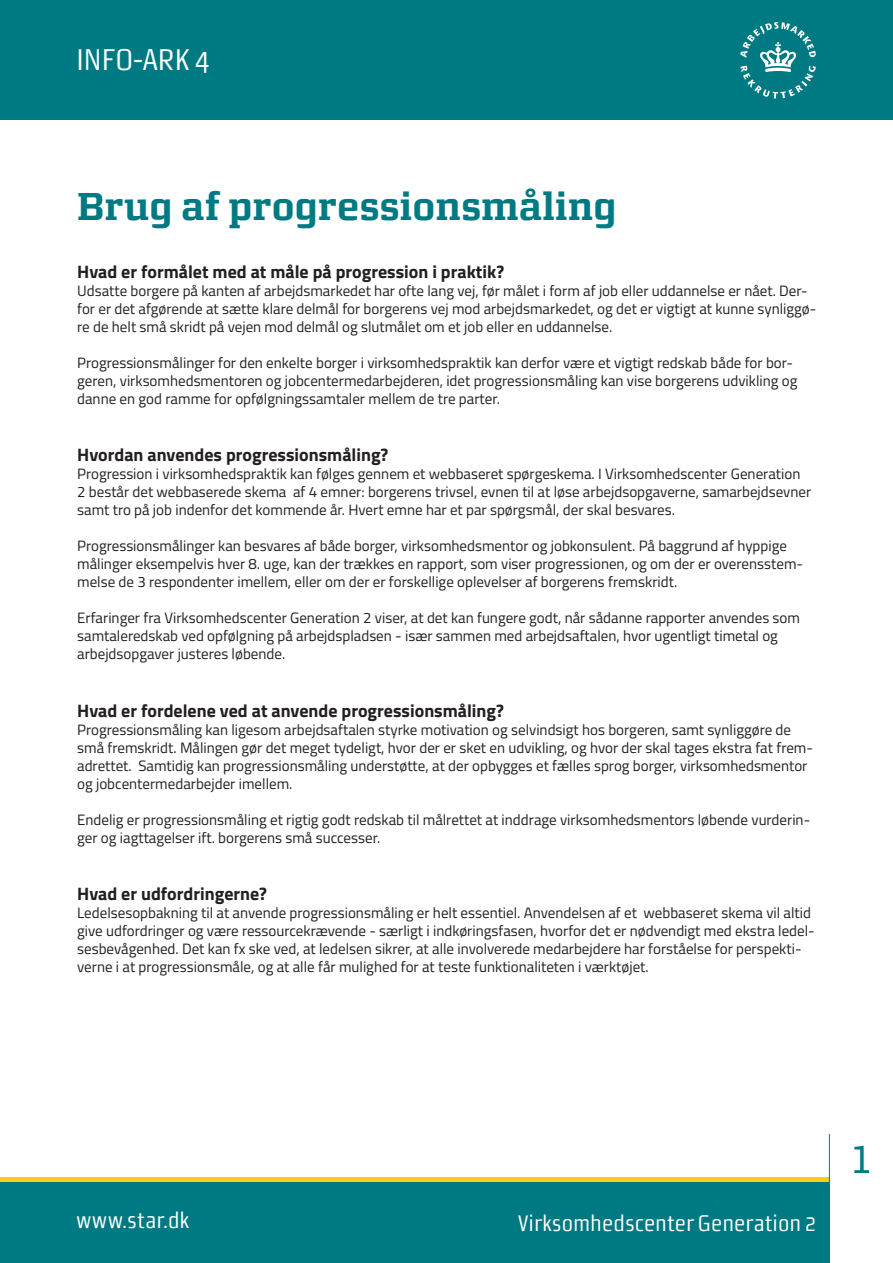
<style>
.page{position:relative;width:893px;height:1263px;background:#fff}
.page>*{position:absolute;margin:0;border:0;box-sizing:border-box;transform-origin:0 0}
.t1{font:45px "Morgan Sans Cond Regular Office";color:#007a82}
.t2{font:39px "Morgan Avec Bold Office";color:#007a82}
.t3{font:30px "Morgan Sans Cond Regular Office";color:#fff}
.t4{font:22.5px "Morgan Sans Cond Regular Office";color:#fff}
.t5{font:700 18px "Titillium Web";color:#231f20}
.t6{font:15px/18px "Titillium Web";color:#231f20}
</style>
<div class="page">
<div style="left:0;top:1178px;width:829px;height:37px;background:#fecb18"></div>
<div style="left:0;top:1182px;width:829px;height:81px;background:#007a82"></div>
<hr style="left:829px;top:1134px;width:1px;height:129px;background:#007a82">
<div style="left:0;top:1px;width:893px;height:119px;background:#007a82"></div>
<svg style="left:740px;top:22px;width:76px;height:77px"></svg>
<h3 class="t3" style="left:76px;top:42px;width:135px">INFO-ARK 4</h3>
<h2 class="t2" style="left:77px;top:182px;width:541px">Brug af progressionsmåling</h2>
<p class="t5" style="left:77px;top:258px;width:429px">Hvad er formålet med at måle på progression i praktik?</p>
<p class="t6" style="left:77px;top:281px;width:741px">Udsatte borgere på kanten af arbejdsmarkedet har ofte lang vej, før målet i form af job eller uddannelse er nået. Der&shy;for er det afgørende at sætte klare delmål for borgerens vej mod arbejdsmarkedet, og det er vigtigt at kunne synliggø&shy;re de helt små skridt på vejen mod delmål og slutmålet om et job eller en uddannelse.</p>
<p class="t6" style="left:77px;top:353px;width:722px">Progressionsmålinger for den enkelte borger i virksomhedspraktik kan derfor være et vigtigt redskab både for bor&shy;geren, virksomhedsmentoren og jobcentermedarbejderen, idet progressionsmåling kan vise borgerens udvikling og danne en god ramme for opfølgningssamtaler mellem de tre parter.</p>
<p class="t5" style="left:77px;top:441px;width:313px">Hvordan anvendes progressionsmåling?</p>
<p class="t6" style="left:77px;top:464px;width:736px">Progression i virksomhedspraktik kan følges gennem et webbaseret spørgeskema. I Virksomhedscenter Generation<br>2 består det webbaserede skema af 4 emner: borgerens trivsel, evnen til at løse arbejdsopgaverne, samarbejdsevner samt tro på job indenfor det kommende år. Hvert emne har et par spørgsmål, der skal besvares.</p>
<p class="t6" style="left:77px;top:536px;width:727px">Progressionsmålinger kan besvares af både borger, virksomhedsmentor og jobkonsulent. På baggrund af hyppige målinger eksempelvis hver 8. uge, kan der trækkes en rapport, som viser progressionen, og om der er overensstem&shy;melse de 3 respondenter imellem, eller om der er forskellige oplevelser af borgerens fremskridt.</p>
<p class="t6" style="left:77px;top:608px;width:724px">Erfaringer fra Virksomhedscenter Generation 2 viser, at det kan fungere godt, når sådanne rapporter anvendes som samtaleredskab ved opfølgning på arbejdspladsen - især sammen med arbejdsaftalen, hvor ugentligt timetal og arbejdsopgaver justeres løbende.</p>
<p class="t5" style="left:77px;top:697px;width:428px">Hvad er fordelene ved at anvende progressionsmåling?</p>
<p class="t6" style="left:77px;top:720px;width:737px">Progressionsmåling kan ligesom arbejdsaftalen styrke motivation og selvindsigt hos borgeren, samt synliggøre de små fremskridt. Målingen gør det meget tydeligt, hvor der er sket en udvikling, og hvor der skal tages ekstra fat frem&shy;adrettet. Samtidig kan progressionsmåling understøtte, at der opbygges et fælles sprog borger, virksomhedsmentor og jobcentermedarbejder imellem.</p>
<p class="t6" style="left:77px;top:810px;width:734px">Endelig er progressionsmåling et rigtig godt redskab til målrettet at inddrage virksomhedsmentors løbende vurderin&shy;ger og iagttagelser ift. borgerens små successer.</p>
<p class="t5" style="left:77px;top:880px;width:191px">Hvad er udfordringerne?</p>
<p class="t6" style="left:77px;top:903px;width:739px">Ledelsesopbakning til at anvende progressionsmåling er helt essentiel. Anvendelsen af et webbaseret skema vil altid give udfordringer og være ressourcekrævende - særligt i indkøringsfasen, hvorfor det er nødvendigt med ekstra ledel&shy;sesbevågenhed. Det kan fx ske ved, at ledelsen sikrer, at alle involverede medarbejdere har forståelse for perspekti&shy;verne i at progressionsmåle, og at alle får mulighed for at teste funktionaliteten i værktøjet.</p>
<h3 class="t4" style="left:77px;top:1207px;width:114px">www.star.dk</h3>
<h3 class="t4" style="left:518px;top:1210px;width:300px">Virksomhedscenter Generation 2</h3>
<h1 class="t1" style="left:850px;top:1132px;width:25px">1</h1>
</div>
